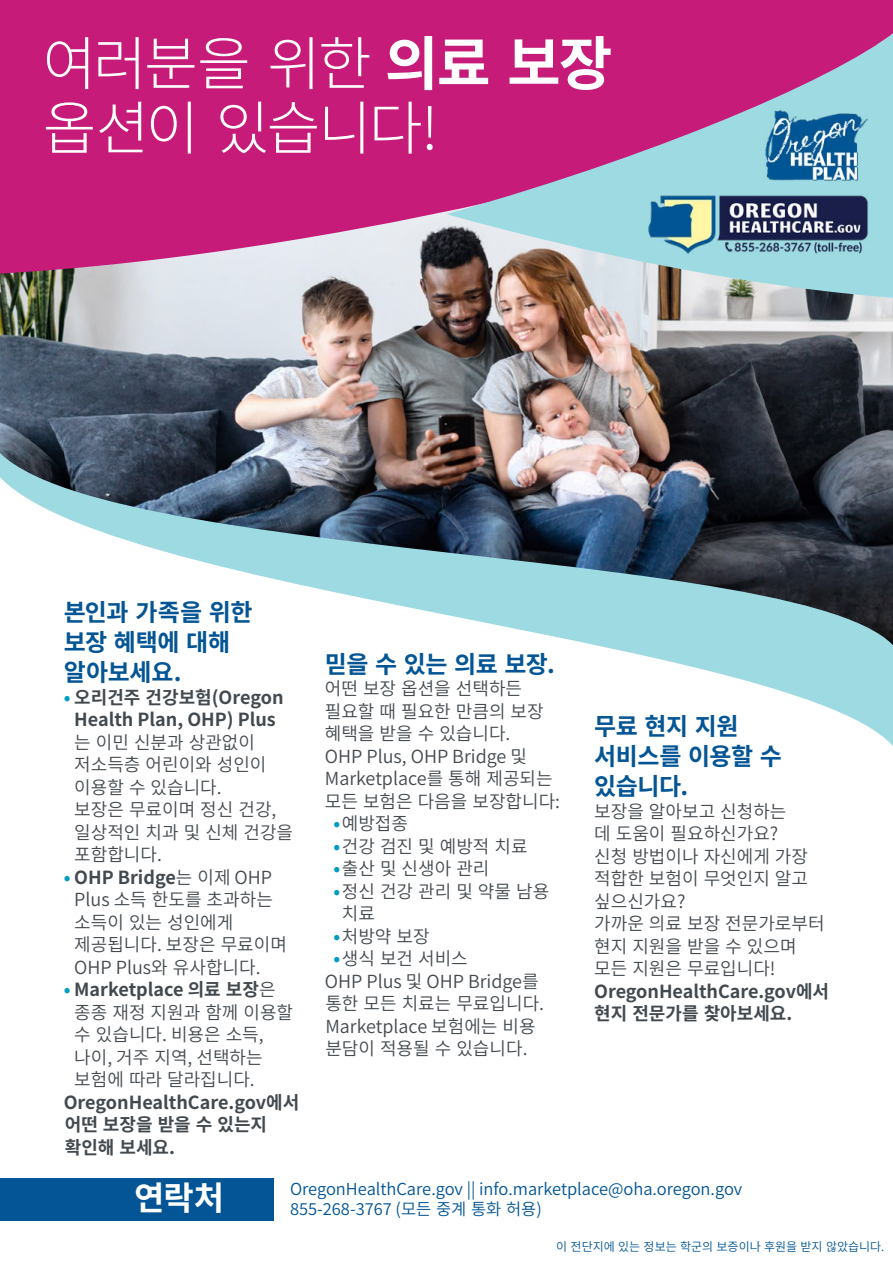
<style>
.page{position:relative;width:893px;height:1263px;background:#fff}
.page>*{position:absolute;margin:0;border:0;box-sizing:border-box;transform-origin:0 0}
.headline{font:300 58.5px/64.5px "Source Han Sans KR";letter-spacing:-.05em;color:#fff}
.body_text{font:700 33px "Source Han Sans KR";color:#fff}
.body_text-2{font:700 24px/30px "Source Han Sans KR";letter-spacing:-.02em;color:#035595}
.body_text-3{font:18px/22.5px "Source Han Sans KR";color:#434a4f}
.body_text-4{font:700 18px/22.5px "Source Han Sans KR";color:#434a4f}
.body_text-5{font:16.5px "Source Han Sans KR";color:#035595}
.body_text-6{font:12px "Source Han Sans KR";color:#035595}
.s1{font-weight:700}
.s2{font-weight:700;color:#009dc1}
</style>
<div class="page">
<img style="left:0;top:274px;width:893px;height:148px">
<svg style="left:0;top:0;width:893px;height:274px;background:#c72b81"></svg>
<svg style="left:446px;top:22px;width:447px;height:277px;background:#b371a1"></svg>
<div style="left:0;top:1178px;width:273px;height:42px;background:#035595"></div>
<img style="left:0;top:422px;width:893px;height:324px">
<img style="left:647px;top:194px;width:222px;height:60px">
<img style="left:764px;top:108px;width:105px;height:74px">
<p class="headline" style="left:43px;top:33px;width:571px">여러분을 위한 <span class="s1">의료 보장 </span>옵션이 있습니다!</p>
<p class="body_text-2" style="left:64px;top:598px;width:190px">본인과 가족을 위한 보장 혜택에 대해 알아보세요.</p>
<p class="body_text-3" style="left:74px;top:686px;width:220px;text-indent:-10px"><span class="s2">•</span> <span class="s1">오리건주 건강보험(Oregon<br>Health Plan, OHP) Plus </span>는 이민 신분과 상관없이 저소득층 어린이와 성인이 이용할 수 있습니다.<br>보장은 무료이며 정신 건강, 일상적인 치과 및 신체 건강을 포함합니다.</p>
<p class="body_text-3" style="left:74px;top:866px;width:214px;text-indent:-10px"><span class="s2">•</span> <span class="s1">OHP Bridge</span>는 이제 OHP<br>Plus 소득 한도를 초과하는 소득이 있는 성인에게 제공됩니다. 보장은 무료이며<br>OHP Plus와 유사합니다.</p>
<p class="body_text-3" style="left:74px;top:979px;width:220px;text-indent:-10px"><span class="s2">•</span> <span class="s1">Marketplace 의료 보장</span>은 종종 재정 지원과 함께 이용할 수 있습니다. 비용은 소득, 나이, 거주 지역, 선택하는 보험에 따라 달라집니다.</p>
<p class="body_text-4" style="left:64px;top:1091px;width:237px">OregonHealthCare.gov에서 어떤 보장을 받을 수 있는지 확인해 보세요.</p>
<p class="body_text-2" style="left:325px;top:650px;width:232px">믿을 수 있는 의료 보장.</p>
<p class="body_text-3" style="left:325px;top:678px;width:237px">어떤 보장 옵션을 선택하든 필요할 때 필요한 만큼의 보장 혜택을 받을 수 있습니다.<br>OHP Plus, OHP Bridge 및<br>Marketplace를 통해 제공되는 모든 보험은 다음을 보장합니다:</p>
<p class="body_text-3" style="left:333px;top:813px;width:76px"><span class="s2">•</span>예방접종</p>
<p class="body_text-3" style="left:333px;top:835px;width:196px"><span class="s2">•</span>건강 검진 및 예방적 치료</p>
<p class="body_text-3" style="left:333px;top:858px;width:158px"><span class="s2">•</span>출산 및 신생아 관리</p>
<p class="body_text-3" style="left:342px;top:880px;width:209px;text-indent:-9px"><span class="s2">•</span>정신 건강 관리 및 약물 남용 치료</p>
<p class="body_text-3" style="left:333px;top:925px;width:98px"><span class="s2">•</span>처방약 보장</p>
<p class="body_text-3" style="left:333px;top:948px;width:136px"><span class="s2">•</span>생식 보건 서비스</p>
<p class="body_text-3" style="left:325px;top:970px;width:221px">OHP Plus 및 OHP Bridge를 통한 모든 치료는 무료입니다.<br>Marketplace 보험에는 비용 분담이 적용될 수 있습니다.</p>
<p class="body_text-2" style="left:594px;top:712px;width:189px">무료 현지 지원 서비스를 이용할 수 있습니다.</p>
<p class="body_text-3" style="left:594px;top:800px;width:215px">보장을 알아보고 신청하는<br>데 도움이 필요하신가요? 신청 방법이나 자신에게 가장 적합한 보험이 무엇인지 알고 싶으신가요?</p>
<p class="body_text-3" style="left:594px;top:913px;width:232px">가까운 의료 보장 전문가로부터 현지 지원을 받을 수 있으며 모든 지원은 무료입니다!</p>
<p class="body_text-4" style="left:594px;top:980px;width:236px">OregonHealthCare.gov에서 현지 전문가를 찾아보세요.</p>
<p class="body_text" style="left:134px;top:1179px;width:91px">연락처</p>
<p class="body_text-5" style="left:290px;top:1180px;width:454px">OregonHealthCare.gov || info.marketplace@oha.oregon.gov</p>
<p class="body_text-5" style="left:290px;top:1199px;width:253px">855-268-3767 (모든 중계 통화 허용)</p>
<p class="body_text-6" style="left:556px;top:1240px;width:330px">이 전단지에 있는 정보는 학군의 보증이나 후원을 받지 않았습니다.</p>
</div>
